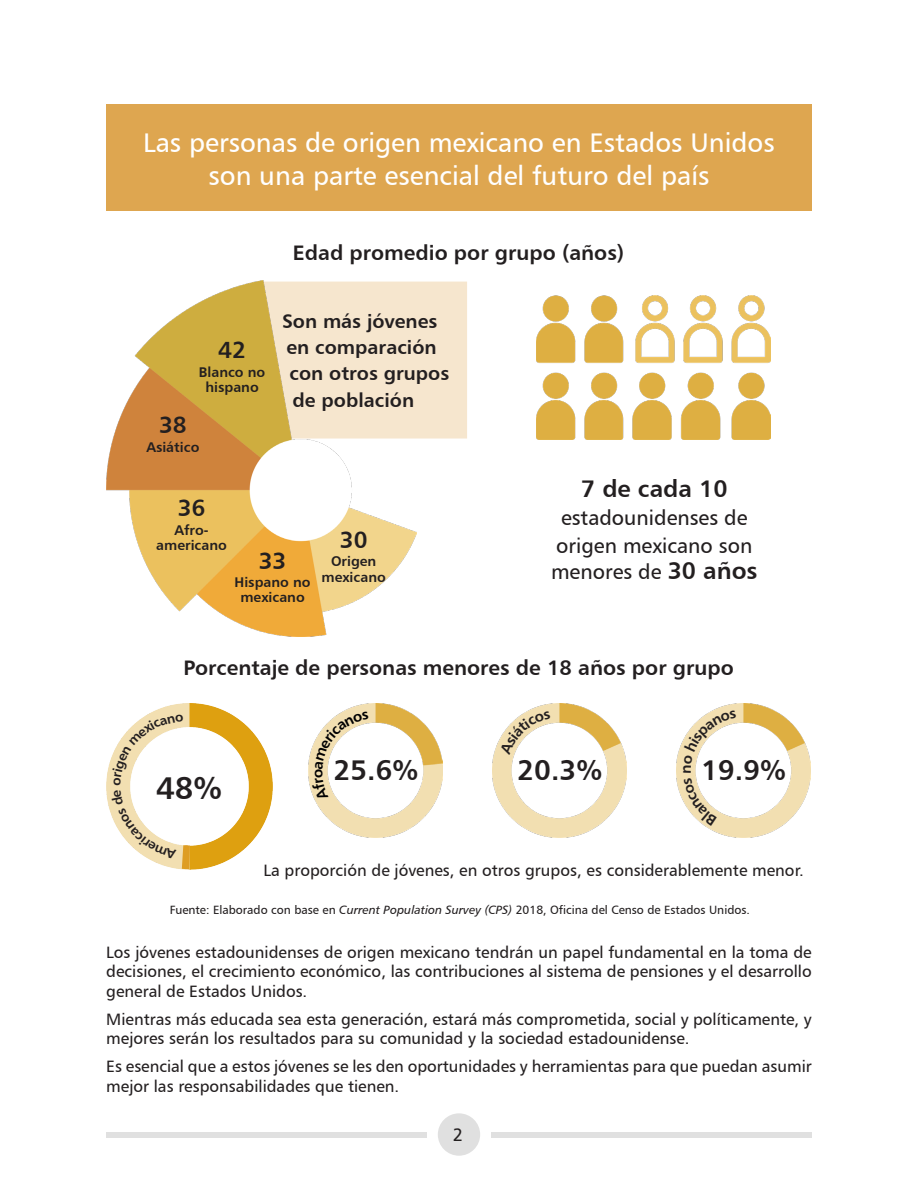
<style>
.page{position:relative;width:918px;height:1188px;background:#fff}
.page>*{position:absolute;margin:0;border:0;box-sizing:border-box;transform-origin:0 0}
.t1{font:31.5px "Humanist 777 BT Bold B";color:#231f20}
.t2{font:28.5px "Humanist 777 BT Bold B";color:#231f20}
.Titulos{font:27px/33px "Humanist 777 BT Roman B";color:#fff;text-align:center}
.t3{font:24px "Humanist 777 BT Bold B";color:#231f20}
.t4{font:23.4px "Humanist 777 BT Bold B";color:#231f20}
.Texto_cajas{font:21px "Humanist 777 BT Bold B";color:#231f20}
.t5{font:21px/26.1px "Humanist 777 BT Roman B";color:#231f20}
.t6{font:19.5px "Humanist 777 BT Bold B";color:#231f20}
.t7{font:18px "Humanist 777 BT Roman B";color:#231f20}
.t8{font:16.5px/19.5px "Humanist 777 BT Roman B";color:#231f20}
.t9{font:14.1px/15.3px "Humanist 777 BT Bold B";color:#231f20;text-align:center}
.t10{font:12px "Humanist 777 BT Roman B";color:#231f20}
.s1{font-family:"Humanist 777 BT Bold B";font-size:24px}
.s2{font-family:"Humanist 777 BT Italic B"}
</style>
<div class="page">
<div style="left:106px;top:1132px;width:321px;height:5px;background:#e0e0e0"></div>
<div style="left:438px;top:1113px;width:42px;height:43px;background:#e0e0e0;border-radius:50%"></div>
<div style="left:491px;top:1132px;width:321px;height:5px;background:#e0e0e0"></div>
<div style="left:106px;top:105px;width:706px;height:106px;background:#dea650"></div>
<div style="left:417px;top:282px;width:50px;height:157px;background:#f6e6ce"></div>
<img style="left:106px;top:280px;width:311px;height:357px">
<img style="left:536px;top:295px;width:235px;height:145px">
<img style="left:106px;top:704px;width:166px;height:165px">
<img style="left:309px;top:704px;width:134px;height:134px">
<img style="left:493px;top:704px;width:134px;height:134px">
<img style="left:676px;top:704px;width:135px;height:134px">
<svg style="left:112px;top:714px;width:80px;height:156px"></svg>
<svg style="left:312px;top:711px;width:57px;height:90px"></svg>
<svg style="left:500px;top:711px;width:50px;height:44px"></svg>
<svg style="left:683px;top:710px;width:54px;height:116px"></svg>
<p class="Titulos" style="left:143px;top:125px;width:633px">Las personas de origen mexicano en Estados Unidos son una parte esencial del futuro del país</p>
<p class="Texto_cajas" style="left:293px;top:239px;width:333px">Edad promedio por grupo (años)</p>
<p class="t4" style="left:218px;top:335px;width:29px">42</p>
<p class="t9" style="left:199px;top:364px;width:68px">Blanco no hispano</p>
<p class="t4" style="left:159px;top:410px;width:29px">38</p>
<p class="t9" style="left:146px;top:439px;width:55px">Asiático</p>
<p class="t6" style="left:282px;top:309px;width:157px">Son más jóvenes</p>
<p class="t6" style="left:287px;top:335px;width:152px">en comparación</p>
<p class="t6" style="left:290px;top:361px;width:161px">con otros grupos</p>
<p class="t6" style="left:293px;top:387px;width:123px">de población</p>
<p class="t4" style="left:178px;top:493px;width:29px">36</p>
<p class="t9" style="left:156px;top:522px;width:72px">Afro&shy;americano</p>
<p class="t4" style="left:259px;top:546px;width:29px">33</p>
<p class="t9" style="left:235px;top:574px;width:78px">Hispano no mexicano</p>
<p class="t4" style="left:340px;top:525px;width:29px">30</p>
<p class="t9" style="left:322px;top:553px;width:66px">Origen mexicano</p>
<p class="t3" style="left:581px;top:473px;width:148px">7 de cada 10</p>
<p class="t5" style="left:561px;top:504px;width:188px">estadounidenses de</p>
<p class="t5" style="left:551px;top:533px;width:208px">origen mexicano son menores de <span class="s1">30 años</span></p>
<p class="Texto_cajas" style="left:184px;top:654px;width:552px">Porcentaje de personas menores de 18 años por grupo</p>
<p class="t1" style="left:156px;top:768px;width:67px">48%</p>
<p class="t2" style="left:333px;top:752px;width:86px">25.6%</p>
<p class="t2" style="left:517px;top:752px;width:86px">20.3%</p>
<p class="t2" style="left:701px;top:752px;width:86px">19.9%</p>
<p class="t8" style="left:264px;top:860px;width:542px">La proporción de jóvenes, en otros grupos, es considerablemente menor.</p>
<p class="t10" style="left:170px;top:902px;width:582px">Fuente: Elaborado con base en <span class="s2">Current Population Survey (CPS)</span> 2018, Oficina del Censo de Estados Unidos.</p>
<p class="t8" style="left:106px;top:942px;width:707px;text-align:justify">Los jóvenes estadounidenses de origen mexicano tendrán un papel fundamental en la toma de decisiones, el crecimiento económico, las contribuciones al sistema de pensiones y el desarrollo general de Estados Unidos.</p>
<p class="t8" style="left:106px;top:1009px;width:707px">Mientras más educada sea esta generación, estará más comprometida, social y políticamente, y mejores serán los resultados para su comunidad y la sociedad estadounidense.</p>
<p class="t8" style="left:106px;top:1056px;width:707px">Es esencial que a estos jóvenes se les den oportunidades y herramientas para que puedan asumir mejor las responsabilidades que tienen.</p>
<p class="t7" style="left:453px;top:1124px;width:12px">2</p>
</div>
